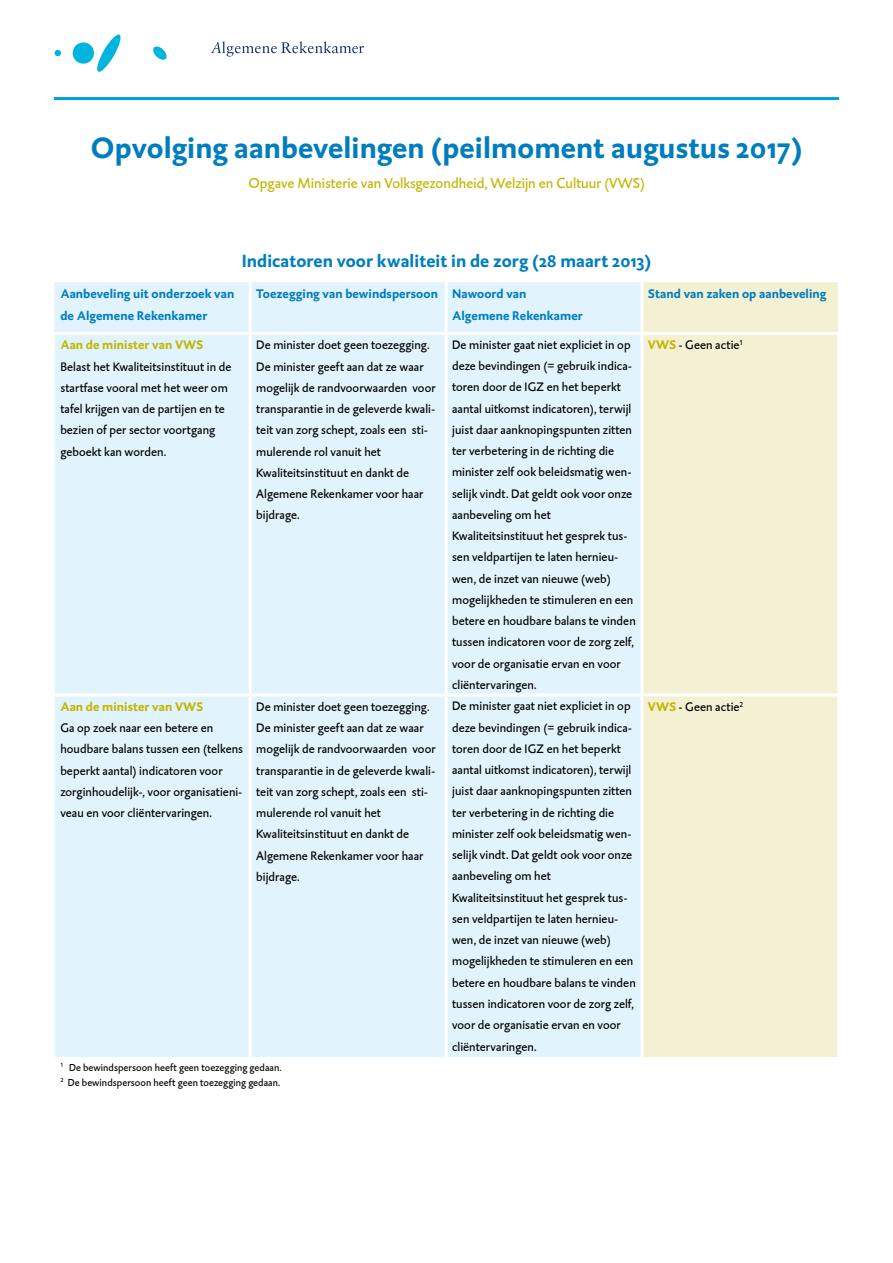
<style>
.page{position:relative;width:893px;height:1263px;background:#fff}
.page>*{position:absolute;margin:0;border:0;box-sizing:border-box;transform-origin:0 0}
._1_Kop_Opvolging{font:700 30px "DTL Caspari ST";letter-spacing:.005em;color:#007dbf}
._3_Onderzoek{font:700 18px "DTL Caspari ST";letter-spacing:.005em;color:#007dbf}
._2_Opgave{font:15px "DTL Caspari T";color:#c2b600}
._05_Tabel_tekstkader{font:12.75px/21.3px "DTL Caspari T";letter-spacing:.005em;color:#000}
._4_kop_tabel_vet_bla{font:700 12.75px/21.3px "DTL Caspari ST";letter-spacing:.005em;color:#007dbf}
._4_kop_tabel_vet_gro{font:700 12.75px "DTL Caspari ST";letter-spacing:.005em;color:#c2b600}
.Noot{font:10.5px "DTL Caspari T";letter-spacing:.005em;color:#000}
.s1{font-family:"DTL Caspari ST";font-weight:700;color:#c2b600}
</style>
<div class="page">
<svg style="left:55px;top:50px;width:6px;height:6px"></svg>
<div style="left:73px;top:42px;width:21px;height:22px;background:#00b5dd;border-radius:50%"></div>
<svg style="left:97px;top:34px;width:24px;height:38px"></svg>
<svg style="left:153px;top:46px;width:14px;height:14px"></svg>
<svg style="left:211px;top:41px;width:153px;height:16px"></svg>
<div style="left:54px;top:282px;width:586px;height:775px;background:#e1f3fd"></div>
<div style="left:643px;top:282px;width:195px;height:775px;background:#f4f0d3"></div>
<hr style="left:54px;top:335px;width:1px;height:360px;background:#fff">
<hr style="left:837px;top:335px;width:1px;height:360px;background:#fff">
<hr style="left:54px;top:695px;width:1px;height:362px;background:#fff">
<hr style="left:837px;top:695px;width:1px;height:362px;background:#fff">
<hr style="left:249px;top:282px;width:3px;height:50px;background:#fff">
<hr style="left:445px;top:282px;width:3px;height:50px;background:#fff">
<hr style="left:54px;top:332px;width:196px;height:3px;background:#fff">
<hr style="left:250px;top:332px;width:196px;height:3px;background:#fff">
<hr style="left:249px;top:335px;width:3px;height:358px;background:#fff">
<hr style="left:446px;top:332px;width:196px;height:3px;background:#fff">
<hr style="left:445px;top:335px;width:3px;height:358px;background:#fff">
<hr style="left:642px;top:332px;width:196px;height:3px;background:#fff">
<hr style="left:249px;top:696px;width:3px;height:361px;background:#fff">
<hr style="left:445px;top:696px;width:3px;height:361px;background:#fff">
<hr style="left:55px;top:693px;width:195px;height:3px;background:#fff">
<hr style="left:250px;top:693px;width:196px;height:3px;background:#fff">
<hr style="left:446px;top:693px;width:196px;height:3px;background:#fff">
<hr style="left:642px;top:693px;width:195px;height:3px;background:#fff">
<hr style="left:54px;top:97px;width:785px;height:3px;background:#009fe3">
<h1 class="_1_Kop_Opvolging" style="left:91px;top:128px;width:713px">Opvolging aanbevelingen (peilmoment augustus 2017)</h1>
<h2 class="_2_Opgave" style="left:248px;top:174px;width:398px">Opgave Ministerie van Volksgezondheid, Welzijn en Cultuur (VWS)</h2>
<h3 class="_3_Onderzoek" style="left:242px;top:249px;width:411px">Indicatoren voor kwaliteit in de zorg (28 maart 2013)</h3>
<p class="_4_kop_tabel_vet_bla" style="left:60px;top:283px;width:176px">Aanbeveling uit onderzoek van de Algemene Rekenkamer</p>
<p class="_4_kop_tabel_vet_bla" style="left:256px;top:283px;width:183px">Toezegging van bewindspersoon</p>
<p class="_4_kop_tabel_vet_bla" style="left:452px;top:283px;width:132px">Nawoord van<br>Algemene Rekenkamer</p>
<p class="_4_kop_tabel_vet_bla" style="left:648px;top:283px;width:180px">Stand van zaken op aanbeveling</p>
<p class="_4_kop_tabel_vet_gro" style="left:60px;top:337px;width:145px">Aan de minister van VWS</p>
<p class="_05_Tabel_tekstkader" style="left:60px;top:356px;width:173px">Belast het Kwaliteitsinstituut in de startfase vooral met het weer om tafel krijgen van de partijen en te bezien of per sector voortgang geboekt kan worden.</p>
<p class="_05_Tabel_tekstkader" style="left:452px;top:334px;width:185px">De minister gaat niet expliciet in op deze bevindingen (= gebruik indica&shy;toren door de IGZ en het beperkt aantal uitkomst indicatoren), terwijl juist daar aanknopingspunten zitten ter verbetering in de richting die minister zelf ook beleidsmatig wen&shy;selijk vindt. Dat geldt ook voor onze aanbeveling om het Kwaliteitsinstituut het gesprek tus&shy;sen veldpartijen te laten hernieu&shy;wen, de inzet van nieuwe (web) mogelijkheden te stimuleren en een betere en houdbare balans te vinden tussen indicatoren voor de zorg zelf, voor de organisatie ervan en voor cliëntervaringen.</p>
<p class="_05_Tabel_tekstkader" style="left:648px;top:334px;width:97px"><span class="s1">VWS</span> - Geen actie<sup>1</sup></p>
<p class="_05_Tabel_tekstkader" style="left:256px;top:334px;width:175px">De minister doet geen toezegging.</p>
<p class="_05_Tabel_tekstkader" style="left:256px;top:356px;width:181px">De minister geeft aan dat ze waar mogelijk de randvoorwaarden voor transparantie in de geleverde kwali&shy;teit van zorg schept, zoals een sti&shy;mulerende rol vanuit het<br>Kwaliteitsinstituut en dankt de<br>Algemene Rekenkamer voor haar bijdrage.</p>
<p class="_4_kop_tabel_vet_gro" style="left:60px;top:698px;width:145px">Aan de minister van VWS</p>
<p class="_05_Tabel_tekstkader" style="left:60px;top:717px;width:184px">Ga op zoek naar een betere en houdbare balans tussen een (telkens beperkt aantal) indicatoren voor zorginhoudelijk-, voor organisatieni&shy;veau en voor cliëntervaringen.</p>
<p class="_05_Tabel_tekstkader" style="left:256px;top:696px;width:175px">De minister doet geen toezegging.</p>
<p class="_05_Tabel_tekstkader" style="left:256px;top:717px;width:181px">De minister geeft aan dat ze waar mogelijk de randvoorwaarden voor transparantie in de geleverde kwali&shy;teit van zorg schept, zoals een sti&shy;mulerende rol vanuit het<br>Kwaliteitsinstituut en dankt de<br>Algemene Rekenkamer voor haar bijdrage.</p>
<p class="Noot" style="left:60px;top:1061px;width:223px"><sup>1</sup> De bewindspersoon heeft geen toezegging gedaan.</p>
<p class="Noot" style="left:60px;top:1076px;width:221px"><sup>2</sup> De bewindspersoon heeft geen toezegging gedaan.</p>
<p class="_05_Tabel_tekstkader" style="left:452px;top:695px;width:185px">De minister gaat niet expliciet in op deze bevindingen (= gebruik indica&shy;toren door de IGZ en het beperkt aantal uitkomst indicatoren), terwijl juist daar aanknopingspunten zitten ter verbetering in de richting die minister zelf ook beleidsmatig wen&shy;selijk vindt. Dat geldt ook voor onze aanbeveling om het Kwaliteitsinstituut het gesprek tus&shy;sen veldpartijen te laten hernieu&shy;wen, de inzet van nieuwe (web) mogelijkheden te stimuleren en een betere en houdbare balans te vinden tussen indicatoren voor de zorg zelf, voor de organisatie ervan en voor cliëntervaringen.</p>
<p class="_05_Tabel_tekstkader" style="left:648px;top:696px;width:97px"><span class="s1">VWS</span> - Geen actie<sup>2</sup></p>
</div>
